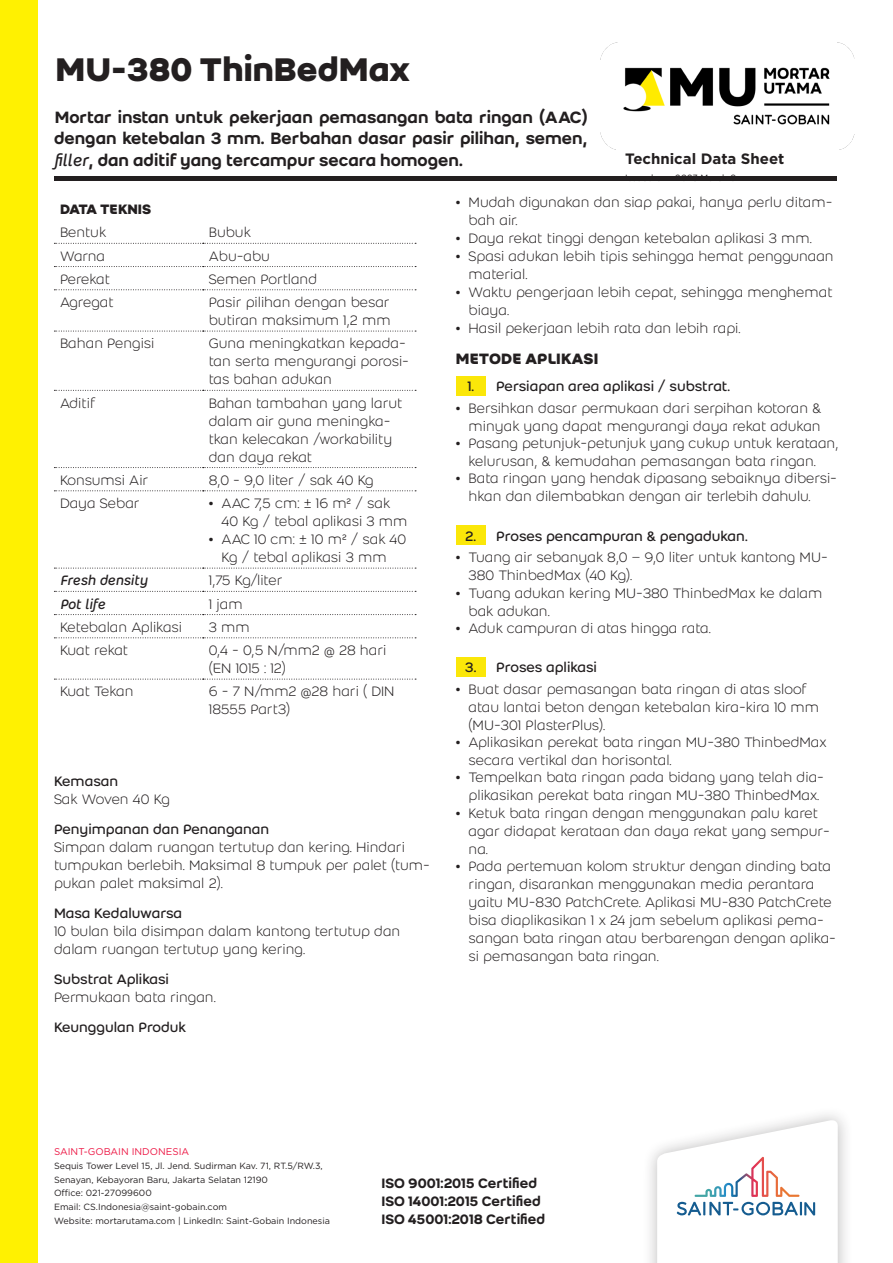
<style>
.page{position:relative;width:893px;height:1263px;background:#fff}
.page>*{position:absolute;margin:0;border:0;box-sizing:border-box;transform-origin:0 0}
.Product_Name{font:700 36px "Weber";color:#231f20}
.Product_description{font:500 18px/21.6px "Weber";color:#231f20;text-align:justify}
.level__header{font:700 16.5px "Weber";color:#231f20}
.Body_Text{font:300 15px/18px "Weber";color:#231f20}
.column_2{font:300 15px/18px "Weber";color:#231f20}
.column_1{font:300 15px "Weber";color:#231f20}
.Sub_Title{font:15px "Weber";color:#231f20}
.level_1_header{font:15px "Weber";color:#231f20}
.t1{font:500 15px/18px "Weber";color:#231f20}
.column_1-2{font:italic 15px "Weber";color:#231f20}
.t2{font:700 15px "Gotham";color:#231f20}
.header_1{font:700 15px "Weber";letter-spacing:-.02em;color:#231f20}
.level_1_code{font:15px "Weber";color:#231f20}
.t3{font:9.75px "Gotham";color:#ed1845}
.t4{font:9px/13.8px "Gotham";color:#231f20}
.s1{font-weight:400;font-style:italic}
.s2{font-weight:500}
</style>
<div class="page">
<div style="left:0;top:0;width:38px;height:1263px;background:#fff101"></div>
<div style="left:642px;top:1106px;width:211px;height:157px;background:#231f20;opacity:.3"></div>
<svg style="left:657px;top:1119px;width:181px;height:144px"></svg>
<img style="left:601px;top:43px;width:254px;height:106px">
<svg style="left:54px;top:243px;width:362px;height:1px"></svg>
<svg style="left:54px;top:266px;width:362px;height:1px"></svg>
<svg style="left:54px;top:289px;width:362px;height:1px"></svg>
<svg style="left:54px;top:331px;width:362px;height:1px"></svg>
<svg style="left:54px;top:390px;width:362px;height:1px"></svg>
<svg style="left:54px;top:467px;width:362px;height:1px"></svg>
<svg style="left:54px;top:490px;width:362px;height:1px"></svg>
<svg style="left:54px;top:568px;width:362px;height:1px"></svg>
<svg style="left:54px;top:591px;width:362px;height:1px"></svg>
<svg style="left:54px;top:614px;width:362px;height:1px"></svg>
<svg style="left:54px;top:637px;width:362px;height:1px"></svg>
<svg style="left:54px;top:679px;width:362px;height:1px"></svg>
<div style="left:456px;top:376px;width:30px;height:20px;background:#fbe709"></div>
<div style="left:456px;top:525px;width:30px;height:20px;background:#fbe709"></div>
<div style="left:456px;top:657px;width:30px;height:20px;background:#fbe709"></div>
<hr style="left:54px;top:176px;width:782px;height:4px;background:#231f20">
<p class="Product_Name" style="left:56px;top:42px;width:356px">MU-380 ThinBedMax</p>
<p class="Product_description" style="left:54px;top:106px;width:535px">Mortar instan untuk pekerjaan pemasangan bata ringan (AAC) dengan ketebalan 3 mm. Berbahan dasar pasir pilihan, semen, <span class="s1">filler</span>, dan aditif yang tercampur secara homogen.</p>
<p class="header_1" style="left:60px;top:198px;width:93px">DATA TEKNIS</p>
<p class="column_1" style="left:60px;top:222px;width:48px">Bentuk</p>
<p class="column_2" style="left:209px;top:223px;width:43px">Bubuk</p>
<p class="column_1" style="left:60px;top:246px;width:47px">Warna</p>
<p class="column_2" style="left:209px;top:246px;width:63px">Abu-abu</p>
<p class="column_1" style="left:60px;top:269px;width:52px">Perekat</p>
<p class="column_2" style="left:209px;top:270px;width:110px">Semen Portland</p>
<p class="column_1" style="left:60px;top:292px;width:55px">Agregat</p>
<p class="column_2" style="left:209px;top:293px;width:183px">Pasir pilihan dengan besar butiran maksimum 1,2 mm</p>
<p class="column_1" style="left:60px;top:333px;width:96px">Bahan Pengisi</p>
<p class="column_2" style="left:209px;top:334px;width:202px">Guna meningkatkan kepada&shy;tan serta mengurangi porosi&shy;tas bahan adukan</p>
<p class="column_1" style="left:60px;top:393px;width:36px">Aditif</p>
<p class="column_2" style="left:209px;top:393px;width:195px">Bahan tambahan yang larut dalam air guna meningka&shy;tkan kelecakan /workability dan daya rekat</p>
<p class="column_1" style="left:60px;top:470px;width:90px">Konsumsi Air</p>
<p class="column_2" style="left:209px;top:471px;width:166px">8,0 - 9,0 liter / sak 40 Kg</p>
<p class="column_1" style="left:60px;top:493px;width:81px">Daya Sebar</p>
<p class="Body_Text" style="left:222px;top:494px;width:187px;text-indent:-13px"><span class="s2">•</span> AAC 7,5 cm: ± 16 m² / sak<br>40 Kg / tebal aplikasi 3 mm</p>
<p class="Body_Text" style="left:209px;top:530px;width:199px;text-align:center"><span class="s2">•</span> AAC 10 cm: ± 10 m² / sak 40<br>Kg / tebal aplikasi 3 mm</p>
<p class="column_1-2" style="left:60px;top:570px;width:89px">Fresh density</p>
<p class="column_2" style="left:209px;top:571px;width:75px">1,75 Kg/liter</p>
<p class="column_1-2" style="left:60px;top:593px;width:47px">Pot life</p>
<p class="column_2" style="left:209px;top:594px;width:35px">1 jam</p>
<p class="column_1" style="left:60px;top:617px;width:124px">Ketebalan Aplikasi</p>
<p class="column_2" style="left:209px;top:618px;width:42px">3 mm</p>
<p class="column_1" style="left:60px;top:640px;width:70px">Kuat rekat</p>
<p class="column_2" style="left:209px;top:641px;width:179px">0,4 - 0,5 N/mm2 @ 28 hari (EN 1015 : 12)</p>
<p class="column_1" style="left:60px;top:681px;width:75px">Kuat Tekan</p>
<p class="column_2" style="left:209px;top:682px;width:187px">6 - 7 N/mm2 @28 hari ( DIN<br>18555 Part3)</p>
<p class="t2" style="left:625px;top:149px;width:161px">Technical Data Sheet</p>
<p class="Body_Text" style="left:469px;top:193px;width:365px;text-indent:-13px"><span class="s2">•</span> Mudah digunakan dan siap pakai, hanya perlu ditam&shy;bah air.</p>
<p class="Body_Text" style="left:456px;top:229px;width:357px"><span class="s2">•</span> Daya rekat tinggi dengan ketebalan aplikasi 3 mm.</p>
<p class="Body_Text" style="left:469px;top:247px;width:367px;text-indent:-13px"><span class="s2">•</span> Spasi adukan lebih tipis sehingga hemat penggunaan material.</p>
<p class="Body_Text" style="left:469px;top:283px;width:365px;text-indent:-13px"><span class="s2">•</span> Waktu pengerjaan lebih cepat, sehingga menghemat biaya.</p>
<p class="Body_Text" style="left:456px;top:319px;width:286px"><span class="s2">•</span> Hasil pekerjaan lebih rata dan lebih rapi.</p>
<p class="level__header" style="left:456px;top:346px;width:144px">METODE APLIKASI</p>
<p class="level_1_code" style="left:467px;top:376px;width:8px">1.</p>
<p class="level_1_header" style="left:496px;top:376px;width:235px">Persiapan area aplikasi / substrat.</p>
<p class="Body_Text" style="left:456px;top:399px;width:367px;text-align:right"><span class="s2">•</span> Bersihkan dasar permukaan dari serpihan kotoran &amp; minyak yang dapat mengurangi daya rekat adukan</p>
<p class="Body_Text" style="left:469px;top:434px;width:371px;text-indent:-13px"><span class="s2">•</span> Pasang petunjuk-petunjuk yang cukup untuk kerataan, kelurusan, &amp; kemudahan pemasangan bata ringan.</p>
<p class="Body_Text" style="left:469px;top:469px;width:370px;text-indent:-13px"><span class="s2">•</span> Bata ringan yang hendak dipasang sebaiknya dibersi&shy;hkan dan dilembabkan dengan air terlebih dahulu.</p>
<p class="level_1_code" style="left:465px;top:525px;width:13px">2.</p>
<p class="level_1_header" style="left:496px;top:525px;width:253px">Proses pencampuran &amp; pengadukan.</p>
<p class="Body_Text" style="left:469px;top:548px;width:361px;text-indent:-13px"><span class="s2">•</span> Tuang air sebanyak 8,0 – 9,0 liter untuk kantong MU-<br>380 ThinbedMax (40 Kg).</p>
<p class="Body_Text" style="left:469px;top:583px;width:355px;text-indent:-13px"><span class="s2">•</span> Tuang adukan kering MU-380 ThinbedMax ke dalam bak adukan.</p>
<p class="Body_Text" style="left:456px;top:619px;width:256px"><span class="s2">•</span> Aduk campuran di atas hingga rata.</p>
<p class="level_1_code" style="left:465px;top:657px;width:13px">3.</p>
<p class="level_1_header" style="left:496px;top:657px;width:102px">Proses aplikasi</p>
<p class="Body_Text" style="left:469px;top:680px;width:352px;text-indent:-13px"><span class="s2">•</span> Buat dasar pemasangan bata ringan di atas sloof atau lantai beton dengan ketebalan kira-kira 10 mm (MU-301 PlasterPlus).</p>
<p class="Body_Text" style="left:469px;top:733px;width:360px;text-indent:-13px"><span class="s2">•</span> Aplikasikan perekat bata ringan MU-380 ThinbedMax secara vertikal dan horisontal.</p>
<p class="Body_Text" style="left:456px;top:768px;width:370px;text-align:center"><span class="s2">•</span> Tempelkan bata ringan pada bidang yang telah dia&shy;plikasikan perekat bata ringan MU-380 ThinbedMax.</p>
<p class="Body_Text" style="left:469px;top:803px;width:363px;text-indent:-13px"><span class="s2">•</span> Ketuk bata ringan dengan menggunakan palu karet agar didapat kerataan dan daya rekat yang sempur&shy;na.</p>
<p class="Body_Text" style="left:469px;top:857px;width:369px;text-indent:-13px"><span class="s2">•</span> Pada pertemuan kolom struktur dengan dinding bata ringan, disarankan menggunakan media perantara yaitu MU-830 PatchCrete. Aplikasi MU-830 PatchCrete bisa diaplikasikan 1 x 24 jam sebelum aplikasi pema&shy;sangan bata ringan atau berbarengan dengan aplika&shy;si pemasangan bata ringan.</p>
<p class="Sub_Title" style="left:54px;top:771px;width:66px">Kemasan</p>
<p class="Body_Text" style="left:54px;top:790px;width:117px">Sak Woven 40 Kg</p>
<p class="Sub_Title" style="left:54px;top:819px;width:217px">Penyimpanan dan Penanganan</p>
<p class="Body_Text" style="left:54px;top:838px;width:377px">Simpan dalam ruangan tertutup dan kering. Hindari tumpukan berlebih. Maksimal 8 tumpuk per palet (tum&shy;pukan palet maksimal 2).</p>
<p class="Sub_Title" style="left:54px;top:903px;width:130px">Masa Kedaluwarsa</p>
<p class="Body_Text" style="left:54px;top:922px;width:348px">10 bulan bila disimpan dalam kantong tertutup dan dalam ruangan tertutup yang kering.</p>
<p class="Sub_Title" style="left:54px;top:969px;width:116px">Substrat Aplikasi</p>
<p class="Body_Text" style="left:54px;top:988px;width:163px">Permukaan bata ringan.</p>
<p class="Sub_Title" style="left:54px;top:1017px;width:134px">Keunggulan Produk</p>
<p class="t3" style="left:54px;top:1145px;width:137px">SAINT-GOBAIN INDONESIA</p>
<p class="t4" style="left:54px;top:1158px;width:277px">Sequis Tower Level 15, Jl. Jend. Sudirman Kav. 71, RT.5/RW.3, Senayan, Kebayoran Baru, Jakarta Selatan 12190<br>Office: 021-27099600<br>Email: CS.Indonesia@saint-gobain.com<br>Website: mortarutama.com | LinkedIn: Saint-Gobain Indonesia</p>
<p class="t1" style="left:381px;top:1174px;width:165px">ISO 9001:2015 Certified<br>ISO 14001:2015 Certified<br>ISO 45001:2018 Certified</p>
</div>
